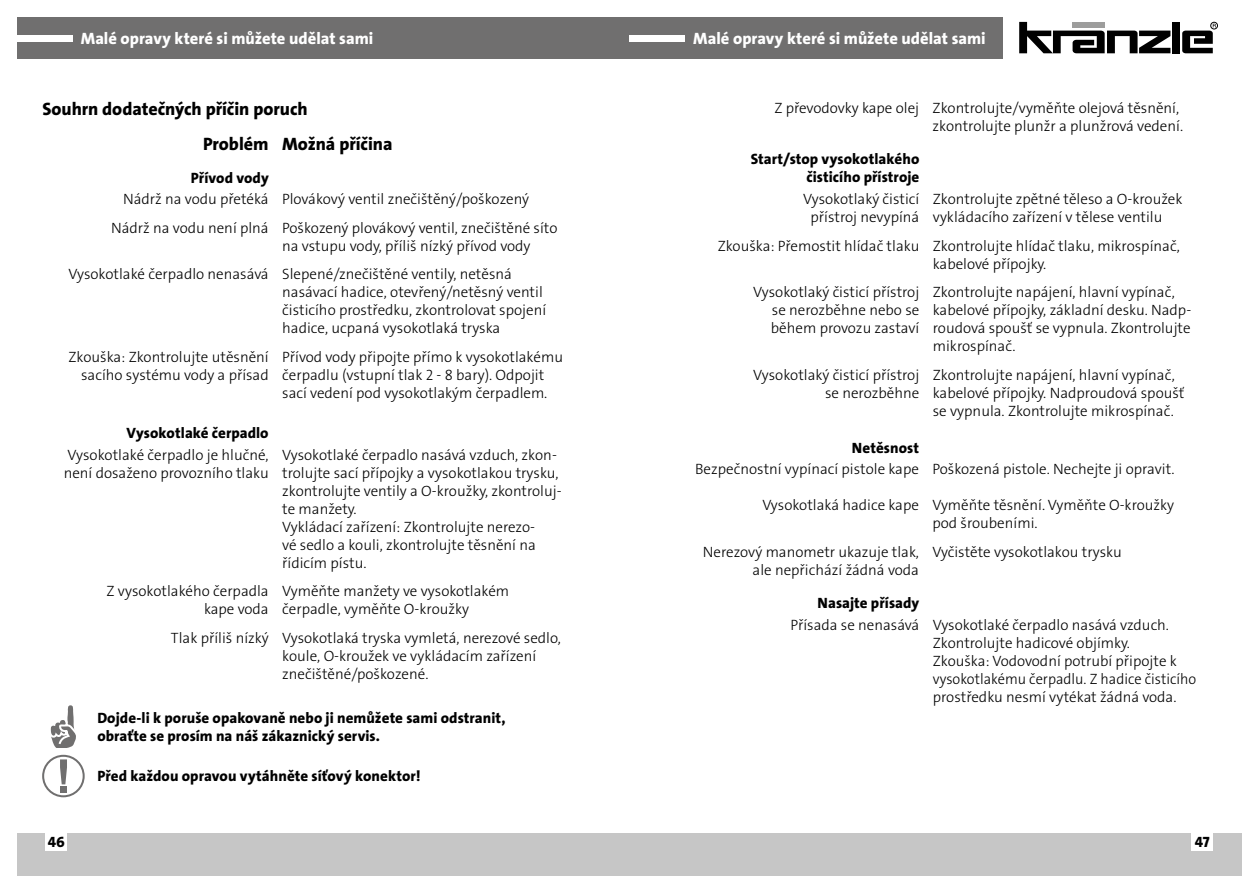
<style>
.page{position:relative;width:1259px;height:893px;background:#fff}
.page>*{position:absolute;margin:0;border:0;box-sizing:border-box;transform-origin:0 0}
.t1{font:18px "The Sans LP8 Ex Bld";letter-spacing:-.005em;color:#000}
.t2{font:16.5px "The Sans LP8 Ex Bld";color:#fff}
.t3{font:15px/18px "The Sans LP3 Lig";color:#000}
.t4{font:15px/18px "The Sans LP8 Ex Bld";letter-spacing:.005em;color:#000;text-align:right}
</style>
<div class="page">
<div style="left:629px;top:833px;width:613px;height:43px;background:#c6c6c6"></div>
<div style="left:17px;top:833px;width:612px;height:43px;background:#c6c6c6"></div>
<div style="left:1191px;top:833px;width:22px;height:18px;background:#fff"></div>
<div style="left:46px;top:833px;width:21px;height:18px;background:#fff"></div>
<div style="left:17px;top:17px;width:985px;height:41px;background:#706f6f"></div>
<div style="left:17px;top:35px;width:55px;height:6px;background:#fff"></div>
<div style="left:629px;top:35px;width:56px;height:6px;background:#fff"></div>
<svg style="left:1019px;top:22px;width:151px;height:31px"></svg>
<div style="left:1172px;top:22px;width:7px;height:31px;background:#000"></div>
<div style="left:1210px;top:22px;width:7px;height:7px;border:1px solid #000;border-radius:50%"></div>
<svg style="left:1182px;top:24px;width:34px;height:29px"></svg>
<svg style="left:50px;top:705px;width:26px;height:43px"></svg>
<svg style="left:42px;top:755px;width:43px;height:42px"></svg>
<div style="left:60px;top:786px;width:7px;height:7px;background:#706f6f"></div>
<p class="t2" style="left:81px;top:28px;width:294px">Malé opravy které si můžete udělat sami</p>
<p class="t2" style="left:693px;top:28px;width:294px">Malé opravy které si můžete udělat sami</p>
<p class="t1" style="left:43px;top:98px;width:267px">Souhrn dodatečných příčin poruch</p>
<p class="t3" style="left:932px;top:99px;width:252px">Zkontrolujte/vyměňte olejová těsnění, zkontrolujte plunžr a plunžrová vedení.</p>
<p class="t3" style="left:774px;top:99px;width:146px">Z převodovky kape olej</p>
<p class="t4" style="left:750px;top:150px;width:170px">Start/stop vysokotlakého čisticího přístroje</p>
<p class="t1" style="left:203px;top:132px;width:191px">Problém Možná příčina</p>
<p class="t3" style="left:282px;top:185px;width:277px;line-height:28.5px">Plovákový ventil znečištěný/poškozený<br>Poškozený plovákový ventil, znečištěné síto</p>
<p class="t3" style="left:282px;top:232px;width:250px;line-height:28.5px">na vstupu vody, příliš nízký přívod vody<br>Slepené/znečištěné ventily, netěsná</p>
<p class="t3" style="left:282px;top:283px;width:265px">nasávací hadice, otevřený/netěsný ventil čisticího prostředku, zkontrolovat spojení hadice, ucpaná vysokotlaká tryska</p>
<p class="t3" style="left:282px;top:348px;width:282px">Přívod vody připojte přímo k vysokotlakému čerpadlu (vstupní tlak 2 - 8 bary). Odpojit sací vedení pod vysokotlakým čerpadlem.</p>
<p class="t4" style="left:191px;top:169px;width:79px">Přívod vody</p>
<p class="t3" style="left:111px;top:185px;width:159px;line-height:28.5px;text-align:right">Nádrž na vodu přetéká<br>Nádrž na vodu není plná</p>
<p class="t3" style="left:68px;top:265px;width:202px">Vysokotlaké čerpadlo nenasává</p>
<p class="t3" style="left:803px;top:190px;width:118px;text-align:center">Vysokotlaký čisticí přístroj nevypíná</p>
<p class="t3" style="left:717px;top:237px;width:203px">Zkouška: Přemostit hlídač tlaku</p>
<p class="t3" style="left:771px;top:283px;width:150px;text-align:justify;text-indent:-18px">Vysokotlaký čisticí přístroj se nerozběhne nebo se během provozu zastaví</p>
<p class="t3" style="left:753px;top:366px;width:168px;text-align:right">Vysokotlaký čisticí přístroj se nerozběhne</p>
<p class="t3" style="left:933px;top:190px;width:251px">Zkontrolujte zpětné těleso a O-kroužek vykládacího zařízení v tělese ventilu</p>
<p class="t3" style="left:933px;top:237px;width:249px">Zkontrolujte hlídač tlaku, mikrospínač, kabelové přípojky.</p>
<p class="t3" style="left:933px;top:283px;width:260px">Zkontrolujte napájení, hlavní vypínač, kabelové přípojky, základní desku. Nadp&shy;roudová spoušť se vypnula. Zkontrolujte mikrospínač.</p>
<p class="t3" style="left:933px;top:366px;width:253px">Zkontrolujte napájení, hlavní vypínač, kabelové přípojky. Nadproudová spoušť se vypnula. Zkontrolujte mikrospínač.</p>
<p class="t3" style="left:68px;top:348px;width:202px;text-align:right">Zkouška: Zkontrolujte utěsnění sacího systému vody a přísad</p>
<p class="t4" style="left:127px;top:424px;width:144px">Vysokotlaké čerpadlo</p>
<p class="t3" style="left:64px;top:446px;width:207px">Vysokotlaké čerpadlo je hlučné, není dosaženo provozního tlaku</p>
<p class="t3" style="left:106px;top:582px;width:164px;text-align:right">Z vysokotlakého čerpadla kape voda</p>
<p class="t3" style="left:171px;top:629px;width:99px">Tlak příliš nízký</p>
<p class="t3" style="left:282px;top:446px;width:281px">Vysokotlaké čerpadlo nasává vzduch, zkon&shy;trolujte sací přípojky a vysokotlakou trysku, zkontrolujte ventily a O-kroužky, zkontroluj&shy;te manžety.<br>Vykládací zařízení: Zkontrolujte nerezo-<br>vé sedlo a kouli, zkontrolujte těsnění na řídicím pístu.</p>
<p class="t3" style="left:282px;top:582px;width:228px">Vyměňte manžety ve vysokotlakém čerpadle, vyměňte O-kroužky</p>
<p class="t3" style="left:282px;top:629px;width:280px">Vysokotlaká tryska vymletá, nerezové sedlo, koule, O-kroužek ve vykládacím zařízení znečištěné/poškozené.</p>
<p class="t4" style="left:97px;top:709px;width:410px;text-align:left">Dojde-li k poruše opakovaně nebo ji nemůžete sami odstranit, obraťte se prosím na náš zákaznický servis.</p>
<p class="t4" style="left:98px;top:767px;width:324px">Před každou opravou vytáhněte síťový konektor!</p>
<p class="t4" style="left:852px;top:439px;width:69px">Netěsnost</p>
<p class="t3" style="left:695px;top:460px;width:225px">Bezpečnostní vypínací pistole kape</p>
<p class="t3" style="left:762px;top:496px;width:158px">Vysokotlaká hadice kape</p>
<p class="t3" style="left:703px;top:543px;width:218px;text-align:right">Nerezový manometr ukazuje tlak, ale nepřichází žádná voda</p>
<p class="t4" style="left:817px;top:594px;width:103px">Nasajte přísady</p>
<p class="t3" style="left:790px;top:616px;width:130px">Přísada se nenasává</p>
<p class="t3" style="left:932px;top:460px;width:243px">Poškozená pistole. Nechejte ji opravit.</p>
<p class="t3" style="left:932px;top:496px;width:243px">Vyměňte těsnění. Vyměňte O-kroužky pod šroubeními.</p>
<p class="t3" style="left:932px;top:543px;width:191px">Vyčistěte vysokotlakou trysku</p>
<p class="t3" style="left:932px;top:616px;width:265px">Vysokotlaké čerpadlo nasává vzduch.<br>Zkontrolujte hadicové objímky.<br>Zkouška: Vodovodní potrubí připojte k vysokotlakému čerpadlu. Z hadice čisticího prostředku nesmí vytékat žádná voda.</p>
<p class="t4" style="left:48px;top:833px;width:19px">46</p>
<p class="t4" style="left:1194px;top:833px;width:17px">47</p>
</div>
